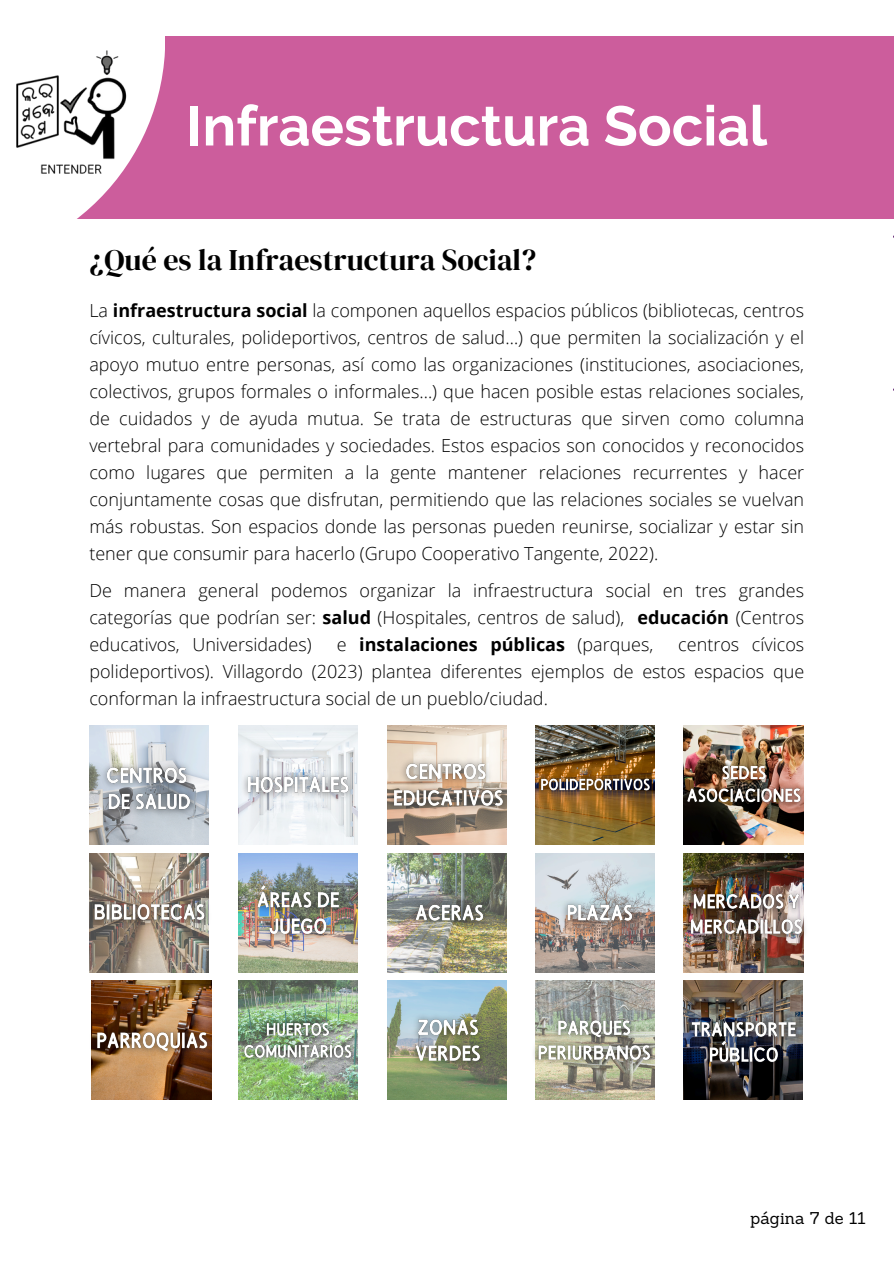
<style>
.page{position:relative;width:894px;height:1264px;background:#fff}
.page>*{position:absolute;margin:0;border:0;box-sizing:border-box;transform-origin:0 0}
.t1{font:700 55.8px "Raleway";color:#fff}
.t2{font:30px "DM Serif Display";color:#000}
.t3{font:300 18px/27px "Open Sans";color:#000;text-align:justify}
.t4{font:700 18px "Open Sans";color:#000}
.t5{font:16.5px "Sanchez";color:#000}
.s1{font-weight:700}
.s2{font-weight:300}
</style>
<div class="page">
<div style="left:0;top:36px;width:893px;height:183px;background:#cc5d9c"></div>
<svg style="left:0;top:36px;width:165px;height:183px;fill:#fff"></svg>
<img style="left:5px;top:43px;width:133px;height:133px">
<img style="left:89px;top:725px;width:120px;height:119px">
<img style="left:89px;top:853px;width:120px;height:119px">
<img style="left:92px;top:980px;width:119px;height:119px">
<img style="left:238px;top:725px;width:119px;height:119px">
<img style="left:238px;top:853px;width:119px;height:119px">
<img style="left:238px;top:980px;width:119px;height:119px">
<img style="left:683px;top:725px;width:120px;height:119px">
<img style="left:387px;top:725px;width:119px;height:119px">
<img style="left:387px;top:853px;width:119px;height:119px">
<img style="left:387px;top:980px;width:119px;height:119px">
<img style="left:683px;top:853px;width:120px;height:119px">
<img style="left:535px;top:725px;width:119px;height:119px">
<img style="left:535px;top:853px;width:119px;height:119px">
<img style="left:535px;top:980px;width:119px;height:119px">
<img style="left:683px;top:980px;width:119px;height:119px">
<img style="left:95px;top:756px;width:106px;height:65px">
<img style="left:238px;top:765px;width:120px;height:40px">
<img style="left:387px;top:752px;width:120px;height:66px">
<img style="left:535px;top:769px;width:120px;height:31px">
<img style="left:89px;top:893px;width:120px;height:39px">
<img style="left:246px;top:874px;width:105px;height:72px">
<img style="left:404px;top:893px;width:91px;height:40px">
<img style="left:555px;top:893px;width:88px;height:40px">
<img style="left:238px;top:1012px;width:120px;height:56px">
<img style="left:404px;top:1008px;width:87px;height:65px">
<img style="left:534px;top:1009px;width:121px;height:63px">
<img style="left:91px;top:1021px;width:121px;height:42px">
<img style="left:683px;top:755px;width:121px;height:58px">
<img style="left:683px;top:882px;width:123px;height:64px">
<img style="left:683px;top:1010px;width:120px;height:64px">
<p class="t1" style="left:186px;top:93px;width:582px">Infraestructura Social</p>
<p class="t2" style="left:89px;top:238px;width:448px">¿Qué es la Infraestructura Social?</p>
<p class="t3" style="left:89px;top:296px;width:716px">La <span class="s1">infraestructura social</span> la componen aquellos espacios públicos (bibliotecas, centros cívicos, culturales, polideportivos, centros de salud…) que permiten la socialización y el apoyo mutuo entre personas, así como las organizaciones (instituciones, asociaciones, colectivos, grupos formales o informales...) que hacen posible estas relaciones sociales, de cuidados y de ayuda mutua. Se trata de estructuras que sirven como columna vertebral para comunidades y sociedades. Estos espacios son conocidos y reconocidos como lugares que permiten a la gente mantener relaciones recurrentes y hacer conjuntamente cosas que disfrutan, permitiendo que las relaciones sociales se vuelvan más robustas. Son espacios donde las personas pueden reunirse, socializar y estar sin tener que consumir para hacerlo (Grupo Cooperativo Tangente, 2022).</p>
<h1 class="t3" style="left:89px;top:577px;width:716px">De manera general podemos organizar la infraestructura social en tres grandes categorías que podrían ser: <span class="s1">salud</span> (Hospitales, centros de salud), <span class="s1">educación</span> (Centros educativos, Universidades)</h1>
<h1 class="t3" style="left:89px;top:631px;width:716px;text-indent:588px">centros cívicos polideportivos). Villagordo (2023) plantea diferentes ejemplos de estos espacios que conforman la infraestructura social de un pueblo/ciudad.</h1>
<h1 class="t4" style="left:337px;top:632px;width:318px"><span class="s2">e</span> instalaciones públicas <span class="s2">(parques,</span></h1>
<p class="t5" style="left:750px;top:1206px;width:117px">página 7 de 11</p>
</div>
